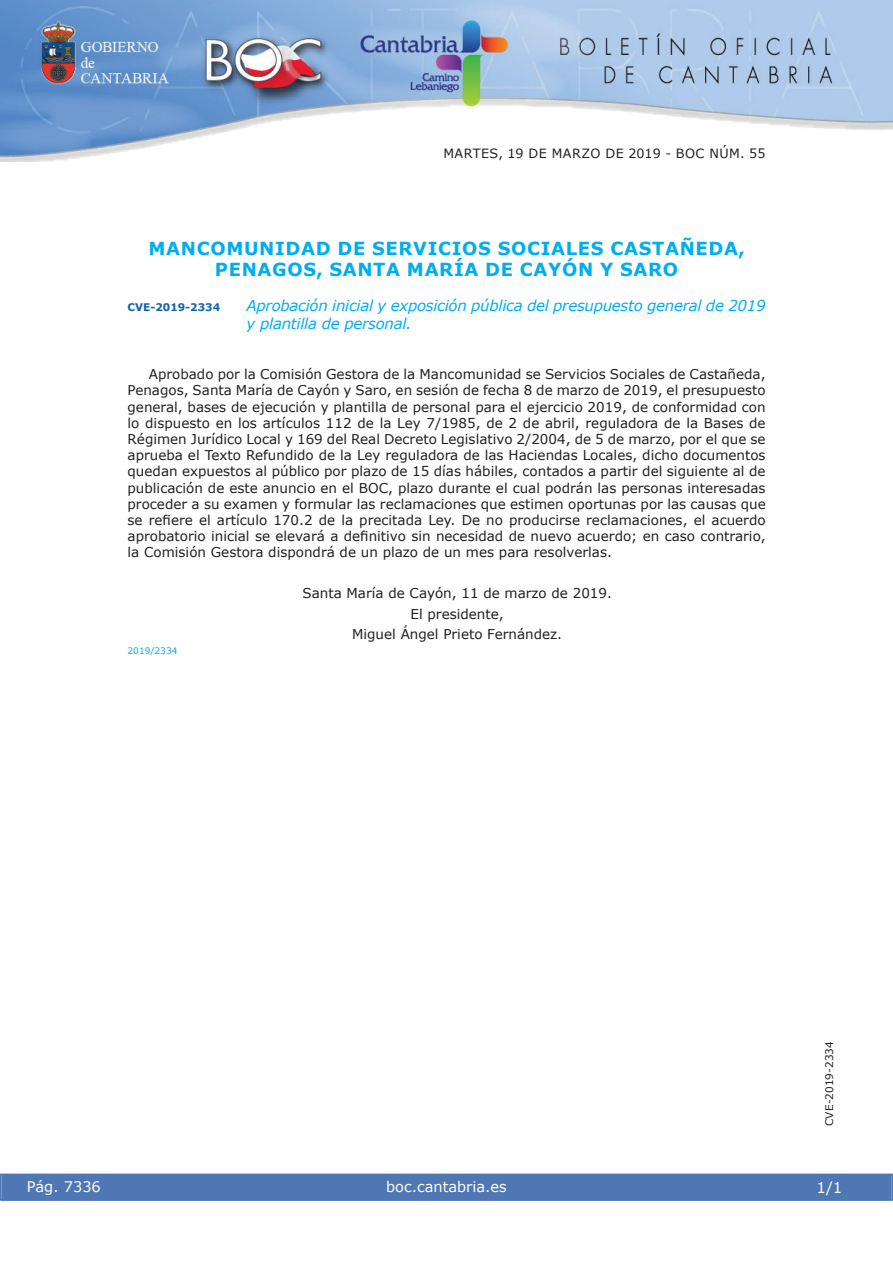
<style>
.page{position:relative;width:893px;height:1263px;background:#fff}
.page>*{position:absolute;margin:0;border:0;box-sizing:border-box;transform-origin:0 0}
.t1{font:700 18px/21px "Verdana";letter-spacing:.035em;color:#00aeef;text-align:center}
.t2{font:italic 15px/18px "Verdana";letter-spacing:-.02em;color:#00aeef}
.t3{font:15px "Verdana";color:#fff}
.t4{font:14.55px "Verdana";color:#fff}
.t5{font:13.5px/16.2px "Verdana";color:#231f20;text-align:justify}
.t6{font:12.75px "Verdana";letter-spacing:.035em;color:#231f20}
.t7{font:10.5px "Verdana";color:#231f20}
.t8{font:700 10.5px "Verdana";color:#1263a9}
.t9{font:9px "Verdana";color:#00aeef}
</style>
<div class="page">
<img style="left:0;top:0;width:893px;height:161px">
<div style="left:1px;top:1174px;width:890px;height:27px;background:#4f77b3"></div>
<div style="left:0;top:1174px;width:893px;height:27px;border:1px solid #4f77b3"></div>
<p class="t6" style="left:443px;top:145px;width:323px">MARTES, 19 DE MARZO DE 2019 - BOC NÚM. 55</p>
<h1 class="t1" style="left:149px;top:237px;width:598px">MANCOMUNIDAD DE SERVICIOS SOCIALES CASTAÑEDA,<br>PENAGOS, SANTA MARÍA DE CAYÓN Y SARO</h1>
<p class="t8" style="left:128px;top:300px;width:94px">CVE-2019-2334</p>
<p class="t2" style="left:247px;top:296px;width:520px">Aprobación inicial y exposición pública del presupuesto general de 2019 y plantilla de personal.</p>
<p class="t5" style="left:128px;top:366px;width:640px;text-indent:21px">Aprobado por la Comisión Gestora de la Mancomunidad se Servicios Sociales de Castañeda, Penagos, Santa María de Cayón y Saro, en sesión de fecha 8 de marzo de 2019, el presupuesto general, bases de ejecución y plantilla de personal para el ejercicio 2019, de conformidad con lo dispuesto en los artículos 112 de la Ley 7/1985, de 2 de abril, reguladora de la Bases de Régimen Jurídico Local y 169 del Real Decreto Legislativo 2/2004, de 5 de marzo, por el que se aprueba el Texto Refundido de la Ley reguladora de las Haciendas Locales, dicho documentos quedan expuestos al público por plazo de 15 días hábiles, contados a partir del siguiente al de publicación de este anuncio en el BOC, plazo durante el cual podrán las personas interesadas proceder a su examen y formular las reclamaciones que estimen oportunas por las causas que se refiere el artículo 170.2 de la precitada Ley. De no producirse reclamaciones, el acuerdo aprobatorio inicial se elevará a definitivo sin necesidad de nuevo acuerdo; en caso contrario, la Comisión Gestora dispondrá de un plazo de un mes para resolverlas.</p>
<p class="t5" style="left:302px;top:583px;width:311px;line-height:20.4px;text-align:center">Santa María de Cayón, 11 de marzo de 2019.<br>El presidente,<br>Miguel Ángel Prieto Fernández.</p>
<p class="t9" style="left:128px;top:645px;width:51px">2019/2334</p>
<p class="t4" style="left:27px;top:1177px;width:76px">Pág. 7336</p>
<p class="t4" style="left:386px;top:1178px;width:122px">boc.cantabria.es</p>
<p class="t7" style="left:823px;top:1126px;width:87px;rotate:-90deg">CVE-2019-2334</p>
<p class="t3" style="left:816px;top:1178px;width:27px">1/1</p>
</div>
